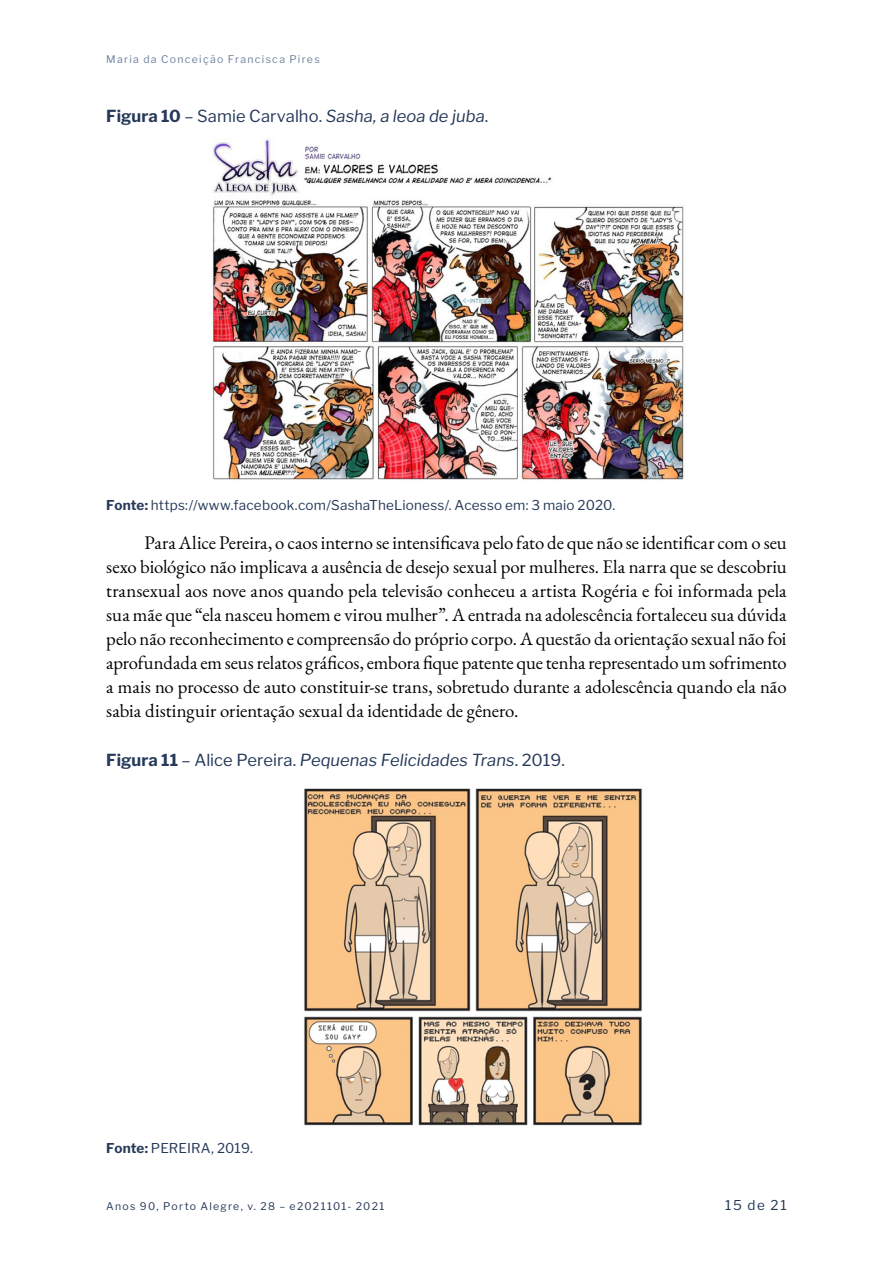
<style>
.page{position:relative;width:893px;height:1263px;background:#fff}
.page>*{position:absolute;margin:0;border:0;box-sizing:border-box;transform-origin:0 0}
.Corpo_de_Texto{font:18.75px/24px "EB Garamond";color:#000;text-align:justify}
.Legenda_tabelas_graf{font:italic 16.5px "Libre Franklin";letter-spacing:.005em;color:#263959}
.Fonte_-_tabelas_gráf{font:13.5px "Libre Franklin";letter-spacing:.015em;color:#263959}
.t1{font:10.5px "Libre Franklin";letter-spacing:.12em;color:#263959}
.t2{font:10.5px "Libre Franklin";letter-spacing:.125em;color:#6d819c}
.s1{font-weight:700;font-style:normal}
.s2{font-style:normal}
.s3{font-weight:700}
</style>
<div class="page">
<img style="left:212px;top:138px;width:473px;height:342px">
<img style="left:304px;top:788px;width:338px;height:338px">
<p class="t2" style="left:106px;top:53px;width:215px">Maria da Conceição Francisca Pires</p>
<p class="Legenda_tabelas_graf" style="left:106px;top:106px;width:383px"><span class="s1">Figura 10</span> <span class="s2">– Samie Carvalho.</span> Sasha, a leoa de juba<span class="s2">.</span></p>
<p class="Fonte_-_tabelas_gráf" style="left:106px;top:497px;width:511px"><span class="s3">Fonte:</span> https://www.facebook.com/SashaTheLioness/. Acesso em: 3 maio 2020.</p>
<p class="Corpo_de_Texto" style="left:106px;top:530px;width:682px;text-indent:38px">Para Alice Pereira, o caos interno se intensificava pelo fato de que não se identificar com o seu sexo biológico não implicava a ausência de desejo sexual por mulheres. Ela narra que se descobriu transexual aos nove anos quando pela televisão conheceu a artista Rogéria e foi informada pela sua mãe que “ela nasceu homem e virou mulher”. A entrada na adolescência fortaleceu sua dúvida pelo não reconhecimento e compreensão do próprio corpo. A questão da orientação sexual não foi aprofundada em seus relatos gráficos, embora fique patente que tenha representado um sofrimento a mais no processo de auto constituir-se trans, sobretudo durante a adolescência quando ela não sabia distinguir orientação sexual da identidade de gênero.</p>
<p class="Legenda_tabelas_graf" style="left:106px;top:750px;width:460px"><span class="s1">Figura 11</span> <span class="s2">– Alice Pereira.</span> Pequenas Felicidades Trans<span class="s2">. 2019.</span></p>
<p class="Fonte_-_tabelas_gráf" style="left:106px;top:1140px;width:148px"><span class="s3">Fonte:</span> PEREIRA, 2019.</p>
<p class="t1" style="left:106px;top:1200px;width:279px">Anos 90, Porto Alegre, v. 28 – e2021101- 2021</p>
<p class="Fonte_-_tabelas_gráf" style="left:725px;top:1197px;width:63px">15 de 21</p>
</div>
